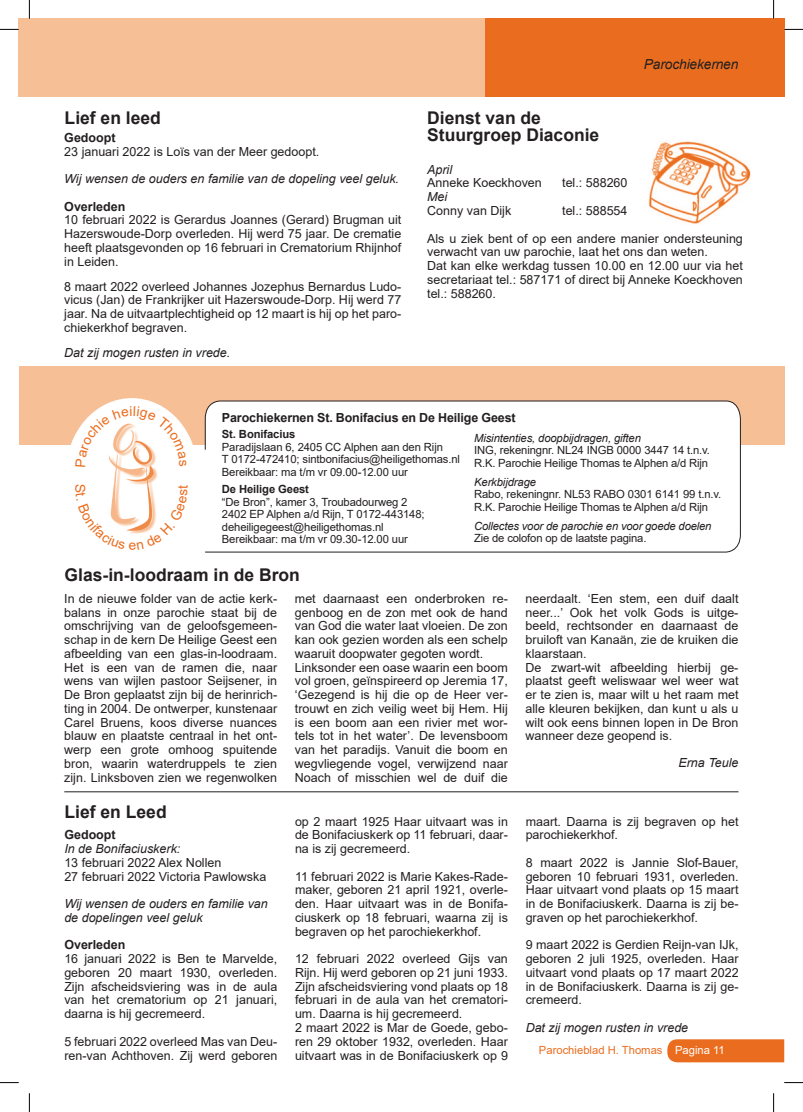
<style>
.page{position:relative;width:803px;height:1112px;background:#fff}
.page>*{position:absolute;margin:0;border:0;box-sizing:border-box;transform-origin:0 0}
.t1{font:700 17.5px/17.5px "Arial";color:#231f20}
.t2{font:italic 13.75px "Arial";letter-spacing:-.01em;color:#231f20}
.t3{font:12.5px/13.8px "Arial";color:#231f20;text-align:justify}
.t4{font:italic 12.5px/13.8px "Arial";color:#231f20}
.t5{font:700 12.5px "Arial";letter-spacing:-.01em;color:#231f20}
.t6{font:11.25px/12.5px "Arial";letter-spacing:-.01em;color:#231f20}
.t7{font:italic 11.25px "Arial";letter-spacing:-.01em;color:#231f20}
.t8{font:11.25px "Arial";color:#ea6d1f}
.t9{font:700 11.25px "Arial";letter-spacing:-.01em;color:#231f20}
.s1{color:#fff}
</style>
<div class="page">
<div style="left:667px;top:1039px;width:117px;height:23px;background:#ea6d1f"></div>
<div style="left:19px;top:366px;width:765px;height:78px;background:#f7bf96"></div>
<div style="left:66px;top:398px;width:132px;height:150px;background:#fff;border-radius:50%"></div>
<img style="left:114px;top:466px;width:44px;height:18px">
<svg style="left:204px;top:400px;width:537px;height:152px"></svg>
<div style="left:19px;top:19px;width:473px;height:78px;background:#f7bf96"></div>
<div style="left:485px;top:19px;width:299px;height:78px;background:#ea6d1f"></div>
<img style="left:648px;top:141px;width:103px;height:83px">
<hr style="left:64px;top:791px;width:674px;height:1px;background:#231f20">
<svg style="left:0;top:29px;width:19px;height:1px"></svg>
<svg style="left:784px;top:29px;width:19px;height:1px"></svg>
<svg style="left:0;top:1082px;width:19px;height:1px"></svg>
<svg style="left:784px;top:1082px;width:19px;height:1px"></svg>
<svg style="left:29px;top:0;width:1px;height:19px"></svg>
<svg style="left:29px;top:1093px;width:1px;height:18px"></svg>
<svg style="left:773px;top:0;width:1px;height:19px"></svg>
<svg style="left:773px;top:1093px;width:1px;height:18px"></svg>
<svg style="left:110px;top:484px;width:46px;height:50px"></svg>
<svg style="left:75px;top:406px;width:112px;height:60px"></svg>
<h1 class="t1" style="left:65px;top:109px;width:98px">Lief en leed</h1>
<p class="t5" style="left:64px;top:128px;width:53px">Gedoopt</p>
<p class="t3" style="left:64px;top:144px;width:256px">23 januari 2022 is Loïs van der Meer gedoopt.</p>
<p class="t4" style="left:64px;top:172px;width:336px">Wij wensen de ouders en familie van de dopeling veel geluk.</p>
<p class="t5" style="left:64px;top:197px;width:63px">Overleden</p>
<p class="t3" style="left:64px;top:213px;width:339px">10 februari 2022 is Gerardus Joannes (Gerard) Brugman uit Hazerswoude-Dorp overleden. Hij werd 75 jaar. De crematie heeft plaatsgevonden op 16 februari in Crematorium Rhijnhof in Leiden.</p>
<p class="t3" style="left:64px;top:279px;width:339px">8 maart 2022 overleed Johannes Jozephus Bernardus Ludo&shy;vicus (Jan) de Frankrijker uit Hazerswoude-Dorp. Hij werd 77 jaar. Na de uitvaartplechtigheid op 12 maart is hij op het paro&shy;chiekerkhof begraven.</p>
<p class="t4" style="left:64px;top:345px;width:168px">Dat zij mogen rusten in vrede.</p>
<p class="t2" style="left:644px;top:55px;width:96px">Parochiekernen</p>
<h1 class="t1" style="left:427px;top:109px;width:174px">Dienst van de<br>Stuurgroep Diaconie</h1>
<p class="t4" style="left:427px;top:163px;width:26px">April</p>
<p class="t3" style="left:427px;top:176px;width:116px">Anneke Koeckhoven</p>
<p class="t3" style="left:562px;top:176px;width:67px">tel.: 588260</p>
<p class="t4" style="left:427px;top:190px;width:22px">Mei</p>
<p class="t3" style="left:427px;top:203px;width:86px">Conny van Dijk</p>
<p class="t3" style="left:562px;top:203px;width:67px">tel.: 588554</p>
<p class="t3" style="left:427px;top:231px;width:317px;text-align:left">Als u ziek bent of op een andere manier ondersteuning verwacht van uw parochie, laat het ons dan weten.<br>Dat kan elke werkdag tussen 10.00 en 12.00 uur via het secretariaat tel.: 587171 of direct bij Anneke Koeckhoven tel.: 588260.</p>
<p class="t5" style="left:222px;top:409px;width:295px">Parochiekernen St. Bonifacius en De Heilige Geest</p>
<p class="t9" style="left:222px;top:426px;width:75px">St. Bonifacius</p>
<p class="t6" style="left:222px;top:440px;width:240px">Paradijslaan 6, 2405 CC Alphen aan den Rijn<br>T 0172-472410; sintbonifacius@heiligethomas.nl<br>Bereikbaar: ma t/m vr 09.00-12.00 uur</p>
<p class="t9" style="left:222px;top:481px;width:89px">De Heilige Geest</p>
<p class="t6" style="left:222px;top:495px;width:204px">“De Bron”, kamer 3, Troubadourweg 2<br>2402 EP Alphen a/d Rijn, T 0172-443148; deheiligegeest@heiligethomas.nl Bereikbaar: ma t/m vr 09.30-12.00 uur</p>
<p class="t7" style="left:474px;top:430px;width:168px">Misintenties, doopbijdragen, giften</p>
<p class="t6" style="left:474px;top:444px;width:237px">ING, rekeningnr. NL24 INGB 0000 3447 14 t.n.v.<br>R.K. Parochie Heilige Thomas te Alphen a/d Rijn</p>
<p class="t7" style="left:474px;top:474px;width:63px">Kerkbijdrage</p>
<p class="t6" style="left:474px;top:488px;width:248px">Rabo, rekeningnr. NL53 RABO 0301 6141 99 t.n.v.<br>R.K. Parochie Heilige Thomas te Alphen a/d Rijn</p>
<p class="t7" style="left:474px;top:518px;width:239px">Collectes voor de parochie en voor goede doelen</p>
<p class="t6" style="left:474px;top:531px;width:174px">Zie de colofon op de laatste pagina.</p>
<h1 class="t1" style="left:65px;top:566px;width:237px">Glas-in-loodraam in de Bron</h1>
<p class="t3" style="left:64px;top:591px;width:214px">In de nieuwe folder van de actie kerk&shy;balans in onze parochie staat bij de omschrijving van de geloofsgemeen&shy;schap in de kern De Heilige Geest een afbeelding van een glas-in-loodraam.<br>Het is een van de ramen die, naar wens van wijlen pastoor Seijsener, in De Bron geplaatst zijn bij de herinrich&shy;ting in 2004. De ontwerper, kunstenaar Carel Bruens, koos diverse nuances blauw en plaatste centraal in het ont&shy;werp een grote omhoog spuitende bron, waarin waterdruppels te zien zijn. Linksboven zien we regenwolken</p>
<p class="t3" style="left:295px;top:591px;width:214px;text-align:left">met daarnaast een onderbroken re&shy;genboog en de zon met ook de hand van God die water laat vloeien. De zon kan ook gezien worden als een schelp waaruit doopwater gegoten wordt.<br>Linksonder een oase waarin een boom vol groen, geïnspireerd op Jeremia 17, ‘Gezegend is hij die op de Heer ver&shy;trouwt en zich veilig weet bij Hem. Hij is een boom aan een rivier met wor&shy;tels tot in het water’. De levensboom van het paradijs. Vanuit die boom en wegvliegende vogel, verwijzend naar Noach of misschien wel de duif die</p>
<p class="t3" style="left:525px;top:591px;width:214px;text-align:left">neerdaalt. ‘Een stem, een duif daalt neer...’ Ook het volk Gods is uitge&shy;beeld, rechtsonder en daarnaast de bruiloft van Kanaän, zie de kruiken die klaarstaan.<br>De zwart-wit afbeelding hierbij ge&shy;plaatst geeft weliswaar wel weer wat er te zien is, maar wilt u het raam met alle kleuren bekijken, dan kunt u als u wilt ook eens binnen lopen in De Bron wanneer deze geopend is.</p>
<p class="t4" style="left:678px;top:755px;width:61px">Erna Teule</p>
<h1 class="t1" style="left:65px;top:803px;width:104px">Lief en Leed</h1>
<p class="t5" style="left:64px;top:825px;width:53px">Gedoopt</p>
<p class="t4" style="left:64px;top:841px;width:118px">In de Bonifaciuskerk:</p>
<p class="t3" style="left:64px;top:855px;width:203px">13 februari 2022 Alex Nollen<br>27 februari 2022 Victoria Pawlowska</p>
<p class="t4" style="left:64px;top:896px;width:205px">Wij wensen de ouders en familie van de dopelingen veel geluk</p>
<p class="t5" style="left:64px;top:935px;width:63px">Overleden</p>
<p class="t3" style="left:64px;top:951px;width:214px">16 januari 2022 is Ben te Marvelde, geboren 20 maart 1930, overleden.<br>Zijn afscheidsviering was in de aula van het crematorium op 21 januari, daarna is hij gecremeerd.</p>
<p class="t3" style="left:64px;top:1034px;width:214px">5 februari 2022 overleed Mas van Deu&shy;ren-van Achthoven. Zij werd geboren</p>
<p class="t3" style="left:295px;top:814px;width:214px">op 2 maart 1925 Haar uitvaart was in de Bonifaciuskerk op 11 februari, daar&shy;na is zij gecremeerd.</p>
<p class="t3" style="left:295px;top:869px;width:214px">11 februari 2022 is Marie Kakes-Rade&shy;maker, geboren 21 april 1921, overle&shy;den. Haar uitvaart was in de Bonifa&shy;ciuskerk op 18 februari, waarna zij is begraven op het parochiekerkhof.</p>
<p class="t3" style="left:295px;top:951px;width:214px;text-align:left">12 februari 2022 overleed Gijs van Rijn. Hij werd geboren op 21 juni 1933.<br>Zijn afscheidsviering vond plaats op 18 februari in de aula van het crematori&shy;um. Daarna is hij gecremeerd.<br>2 maart 2022 is Mar de Goede, gebo&shy;ren 29 oktober 1932, overleden. Haar uitvaart was in de Bonifaciuskerk op 9</p>
<p class="t3" style="left:526px;top:814px;width:214px">maart. Daarna is zij begraven op het parochiekerkhof.</p>
<p class="t3" style="left:526px;top:855px;width:214px">8 maart 2022 is Jannie Slof-Bauer, geboren 10 februari 1931, overleden.<br>Haar uitvaart vond plaats op 15 maart in de Bonifaciuskerk. Daarna is zij be&shy;graven op het parochiekerkhof.</p>
<p class="t3" style="left:526px;top:937px;width:214px">9 maart 2022 is Gerdien Reijn-van IJk, geboren 2 juli 1925, overleden. Haar uitvaart vond plaats op 17 maart 2022 in de Bonifaciuskerk. Daarna is zij ge&shy;cremeerd.</p>
<p class="t4" style="left:526px;top:1020px;width:164px">Dat zij mogen rusten in vrede</p>
<p class="t8" style="left:539px;top:1042px;width:187px">Parochieblad H. Thomas <span class="s1">Pagina 11</span></p>
</div>
